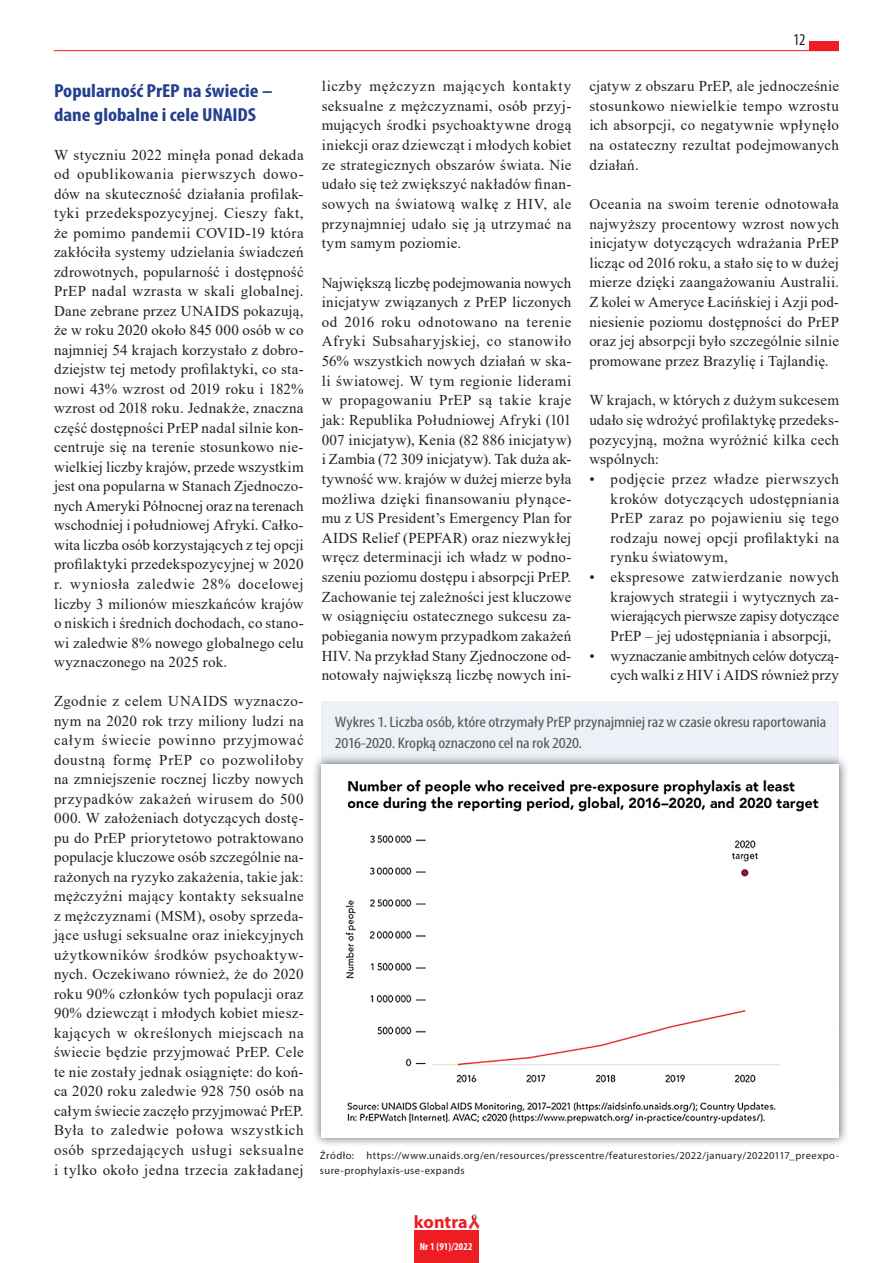
<style>
.page{position:relative;width:893px;height:1263px;background:#fff}
.page>*{position:absolute;margin:0;border:0;box-sizing:border-box;transform-origin:0 0}
.t1{font:700 condensed 18.9px/24px "Myriad Pro";color:#253f8e;scale:1.11 1}
.t2{font:700 18px "Myriad Pro";letter-spacing:.005em;color:#ee1d23}
.t3{font:condensed 16.5px "Myriad Pro";color:#231f20}
.t4{font:condensed 15.3px/21px "Myriad Pro";letter-spacing:-.005em;color:#57585a;scale:1.18 1}
.t5{font:15px/19.5px "Times New Roman";letter-spacing:.015em;color:#231f20;text-align:justify}
.t6{font:15px/19.6px "Times New Roman";letter-spacing:-.01em;color:#231f20;text-align:right}
.t7{font:10.5px/15px "Myriad Pro";letter-spacing:.04em;color:#231f20}
.t8{font:700 condensed 10.5px "Myriad Pro";letter-spacing:.01em;color:#fff}
</style>
<div class="page">
<div style="left:414px;top:1230px;width:65px;height:33px;background:#ee1d23"></div>
<hr style="left:54px;top:50px;width:785px;height:1px;background:#ee1d23">
<div style="left:809px;top:41px;width:30px;height:10px;background:#ee1d23"></div>
<img style="left:468px;top:1215px;width:11px;height:14px">
<div style="left:321px;top:701px;width:518px;height:160px;background:#ebf1f6"></div>
<img style="left:314px;top:759px;width:51px;height:386px">
<img style="left:795px;top:758px;width:52px;height:387px">
<img style="left:321px;top:757px;width:518px;height:104px">
<div style="left:322px;top:764px;width:517px;height:373px;background:#fff"></div>
<img style="left:345px;top:779px;width:474px;height:345px">
<p class="t1" style="left:54px;top:78px;width:198px">Popularność PrEP na świecie – dane globalne i cele UNAIDS</p>
<p class="t5" style="left:54px;top:144px;width:251px">W styczniu 2022 minęła ponad dekada od opublikowania pierwszych dowo&shy;dów na skuteczność działania profilak&shy;tyki przedekspozycyjnej. Cieszy fakt, że pomimo pandemii COVID-19 która zakłóciła systemy udzielania świadczeń zdrowotnych, popularność i dostępność PrEP nadal wzrasta w skali globalnej.<br>Dane zebrane przez UNAIDS pokazują, że w roku 2020 około 845 000 osób w co najmniej 54 krajach korzystało z dobro&shy;dziejstw tej metody profilaktyki, co sta&shy;nowi 43% wzrost od 2019 roku i 182% wzrost od 2018 roku. Jednakże, znaczna część dostępności PrEP nadal silnie kon&shy;centruje się na terenie stosunkowo nie&shy;wielkiej liczby krajów, przede wszystkim jest ona popularna w Stanach Zjednoczo&shy;nych Ameryki Północnej oraz na terenach wschodniej i południowej Afryki. Całko&shy;wita liczba osób korzystających z tej opcji profilaktyki przedekspozycyjnej w 2020 r. wyniosła zaledwie 28% docelowej liczby 3 milionów mieszkańców krajów o niskich i średnich dochodach, co stano&shy;wi zaledwie 8% nowego globalnego celu wyznaczonego na 2025 rok.</p>
<p class="t5" style="left:54px;top:691px;width:251px">Zgodnie z celem UNAIDS wyznaczo&shy;nym na 2020 rok trzy miliony ludzi na całym świecie powinno przyjmować doustną formę PrEP co pozwoliłoby na zmniejszenie rocznej liczby nowych przypadków zakażeń wirusem do 500<br>000. W założeniach dotyczących dostę&shy;pu do PrEP priorytetowo potraktowano populacje kluczowe osób szczególnie na&shy;rażonych na ryzyko zakażenia, takie jak: mężczyźni mający kontakty seksualne z mężczyznami (MSM), osoby sprzeda&shy;jące usługi seksualne oraz iniekcyjnych użytkowników środków psychoaktyw&shy;nych. Oczekiwano również, że do 2020 roku 90% członków tych populacji oraz 90% dziewcząt i młodych kobiet miesz&shy;kających w określonych miejscach na świecie będzie przyjmować PrEP. Cele te nie zostały jednak osiągnięte: do koń&shy;ca 2020 roku zaledwie 928 750 osób na całym świecie zaczęło przyjmować PrEP.<br>Była to zaledwie połowa wszystkich osób sprzedających usługi seksualne i tylko około jedna trzecia zakładanej</p>
<p class="t5" style="left:322px;top:76px;width:251px">liczby mężczyzn mających kontakty seksualne z mężczyznami, osób przyj&shy;mujących środki psychoaktywne drogą iniekcji oraz dziewcząt i młodych kobiet ze strategicznych obszarów świata. Nie udało się też zwiększyć nakładów finan&shy;sowych na światową walkę z HIV, ale przynajmniej udało się ją utrzymać na tym samym poziomie.</p>
<p class="t5" style="left:322px;top:272px;width:251px">Największą liczbę podejmowania nowych inicjatyw związanych z PrEP liczonych od 2016 roku odnotowano na terenie Afryki Subsaharyjskiej, co stanowiło 56% wszystkich nowych działań w ska&shy;li światowej. W tym regionie liderami w propagowaniu PrEP są takie kraje jak: Republika Południowej Afryki (101<br>007 inicjatyw), Kenia (82 886 inicjatyw) i Zambia (72 309 inicjatyw). Tak duża ak&shy;tywność ww. krajów w dużej mierze była możliwa dzięki finansowaniu płynące&shy;mu z US President’s Emergency Plan for AIDS Relief (PEPFAR) oraz niezwykłej wręcz determinacji ich władz w podno&shy;szeniu poziomu dostępu i absorpcji PrEP.<br>Zachowanie tej zależności jest kluczowe w osiągnięciu ostatecznego sukcesu za&shy;pobiegania nowym przypadkom zakażeń HIV. Na przykład Stany Zjednoczone od&shy;notowały największą liczbę nowych ini-</p>
<p class="t3" style="left:793px;top:30px;width:14px">12</p>
<p class="t5" style="left:589px;top:76px;width:251px">cjatyw z obszaru PrEP, ale jednocześnie stosunkowo niewielkie tempo wzrostu ich absorpcji, co negatywnie wpłynęło na ostateczny rezultat podejmowanych działań.</p>
<p class="t5" style="left:589px;top:194px;width:251px">Oceania na swoim terenie odnotowała najwyższy procentowy wzrost nowych inicjatyw dotyczących wdrażania PrEP licząc od 2016 roku, a stało się to w dużej mierze dzięki zaangażowaniu Australii.<br>Z kolei w Ameryce Łacińskiej i Azji pod&shy;niesienie poziomu dostępności do PrEP oraz jej absorpcji było szczególnie silnie promowane przez Brazylię i Tajlandię.</p>
<p class="t5" style="left:589px;top:390px;width:251px">W krajach, w których z dużym sukcesem udało się wdrożyć profilaktykę przedeks&shy;pozycyjną, można wyróżnić kilka cech wspólnych:</p>
<p class="t5" style="left:611px;top:468px;width:230px;text-indent:-21px">• podjęcie przez władze pierwszych kroków dotyczących udostępniania PrEP zaraz po pojawieniu się tego rodzaju nowej opcji profilaktyki na rynku światowym,</p>
<p class="t5" style="left:611px;top:567px;width:230px;text-indent:-21px">• ekspresowe zatwierdzanie nowych krajowych strategii i wytycznych za&shy;wierających pierwsze zapisy dotyczące PrEP – jej udostępniania i absorpcji,</p>
<p class="t6" style="left:589px;top:645px;width:251px">• wyznaczanie ambitnych celów dotyczą&shy;cych walki z HIV i AIDS również przy</p>
<p class="t4" style="left:335px;top:711px;width:418px">Wykres 1. Liczba osób, które otrzymały PrEP przynajmniej raz w czasie okresu raportowania<br>2016-2020. Kropką oznaczono cel na rok 2020.</p>
<p class="t7" style="left:320px;top:1147px;width:520px">Źródło: https://www.unaids.org/en/resources/presscentre/featurestories/2022/january/20220117_preexpo&shy;sure-prophylaxis-use-expands</p>
<p class="t2" style="left:414px;top:1210px;width:55px">kontra</p>
<p class="t8" style="left:420px;top:1240px;width:54px">Nr 1 (91)/2022</p>
</div>
